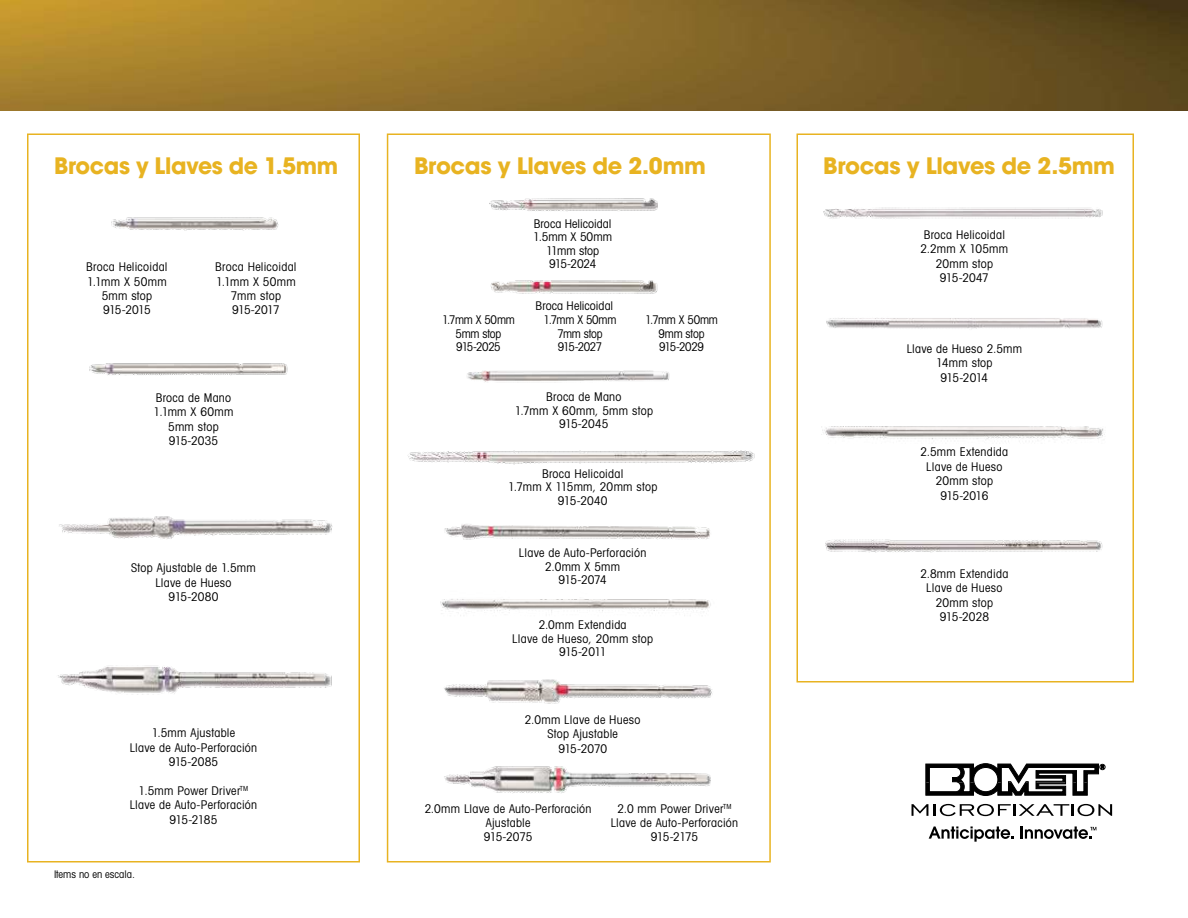
<style>
.page{position:relative;width:1188px;height:918px;background:#fff}
.page>*{position:absolute;margin:0;border:0;box-sizing:border-box;transform-origin:0 0}
.t1{font:700 22.5px "Avant Garde";letter-spacing:-.015em;color:#e8b321}
.t2{font:condensed 12px/14.4px "Avant Garde";letter-spacing:.02em;color:#000;text-align:center}
.t3{font:condensed 12px/13.5px "Avant Garde";color:#000;text-align:center}
.t4{font:condensed 12px/13.5px "Avant Garde";letter-spacing:-.025em;color:#000;text-align:center}
.t5{font:condensed 12px/13.5px "Avant Garde";letter-spacing:-.02em;color:#000;text-align:center}
.t6{font:condensed 10.5px "Avant Garde";color:#000}
</style>
<div class="page">
<div style="left:387px;top:134px;width:384px;height:728px;border:2px solid #e8b321"></div>
<img style="left:0;top:0;width:1188px;height:110px">
<div style="left:27px;top:134px;width:333px;height:728px;border:2px solid #e8b321"></div>
<svg style="left:926px;top:764px;width:179px;height:32px"></svg>
<svg style="left:912px;top:804px;width:16px;height:12px"></svg>
<svg style="left:934px;top:804px;width:178px;height:12px"></svg>
<svg style="left:929px;top:826px;width:85px;height:16px"></svg>
<svg style="left:1021px;top:826px;width:75px;height:13px"></svg>
<img style="left:58px;top:665px;width:274px;height:30px">
<img style="left:823px;top:207px;width:280px;height:12px">
<img style="left:825px;top:539px;width:278px;height:14px">
<img style="left:821px;top:426px;width:284px;height:16px">
<img style="left:826px;top:318px;width:277px;height:11px">
<div style="left:796px;top:134px;width:338px;height:548px;border:2px solid #e8b321"></div>
<img style="left:111px;top:217px;width:168px;height:14px">
<img style="left:89px;top:363px;width:199px;height:13px">
<img style="left:59px;top:516px;width:274px;height:23px">
<img style="left:489px;top:198px;width:169px;height:13px">
<img style="left:407px;top:450px;width:348px;height:15px">
<img style="left:440px;top:599px;width:271px;height:17px">
<img style="left:467px;top:370px;width:203px;height:12px">
<img style="left:444px;top:524px;width:266px;height:16px">
<img style="left:444px;top:679px;width:268px;height:25px">
<img style="left:444px;top:766px;width:267px;height:27px">
<img style="left:491px;top:280px;width:167px;height:14px">
<h1 class="t1" style="left:54px;top:151px;width:286px">Brocas y Llaves de 1.5mm</h1>
<h1 class="t1" style="left:414px;top:151px;width:294px">Brocas y Llaves de 2.0mm</h1>
<h1 class="t1" style="left:823px;top:151px;width:293px">Brocas y Llaves de 2.5mm</h1>
<p class="t2" style="left:86px;top:259px;width:83px">Broca Helicoidal<br>1.1mm X 50mm<br>5mm stop<br>915-2015</p>
<p class="t2" style="left:215px;top:259px;width:83px">Broca Helicoidal<br>1.1mm X 50mm<br>7mm stop<br>915-2017</p>
<p class="t2" style="left:154px;top:390px;width:81px">Broca de Mano<br>1.1mm X 60mm<br>5mm stop<br>915-2035</p>
<p class="t2" style="left:131px;top:560px;width:126px">Stop Ajustable de 1.5mm<br>Llave de Hueso<br>915-2080</p>
<p class="t2" style="left:130px;top:725px;width:129px">1.5mm Ajustable<br>Llave de Auto-Perforación<br>915-2085</p>
<p class="t2" style="left:130px;top:783px;width:129px">1.5mm Power Driver<sup>tm<br></sup>Llave de Auto-Perforación<br>915-2185</p>
<p class="t6" style="left:54px;top:868px;width:83px">Items no en escala.</p>
<p class="t3" style="left:533px;top:216px;width:80px">Broca Helicoidal<br>1.5mm X 50mm<br>11mm stop<br>915-2024</p>
<p class="t3" style="left:536px;top:299px;width:79px">Broca Helicoidal</p>
<p class="t4" style="left:442px;top:313px;width:74px">1.7mm X 50mm<br>5mm stop<br>915-2025</p>
<p class="t4" style="left:544px;top:313px;width:74px">1.7mm X 50mm<br>7mm stop<br>915-2027</p>
<p class="t5" style="left:645px;top:313px;width:74px">1.7mm X 50mm<br>9mm stop<br>915-2029</p>
<p class="t2" style="left:515px;top:390px;width:140px;line-height:13.5px">Broca de Mano<br>1.7mm X 60mm, 5mm stop<br>915-2045</p>
<p class="t2" style="left:508px;top:466px;width:151px;line-height:13.5px">Broca Helicoidal<br>1.7mm X 115mm, 20mm stop<br>915-2040</p>
<p class="t2" style="left:519px;top:546px;width:129px;line-height:13.5px">Llave de Auto-Perforación<br>2.0mm X 5mm<br>915-2074</p>
<p class="t2" style="left:512px;top:618px;width:142px;line-height:13.5px">2.0mm Extendida<br>Llave de Hueso, 20mm stop<br>915-2011</p>
<p class="t2" style="left:525px;top:712px;width:117px">2.0mm Llave de Hueso<br>Stop Ajustable<br>915-2070</p>
<p class="t2" style="left:425px;top:801px;width:168px">2.0mm Llave de Auto-Perforación<br>Ajustable<br>915-2075</p>
<p class="t2" style="left:611px;top:801px;width:129px">2.0 mm Power Driver<sup>tm<br></sup>Llave de Auto-Perforación<br>915-2175</p>
<p class="t2" style="left:921px;top:227px;width:89px">Broca Helicoidal<br>2.2mm X 105mm<br>20mm stop<br>915-2047</p>
<p class="t2" style="left:907px;top:341px;width:117px">Llave de Hueso 2.5mm<br>14mm stop<br>915-2014</p>
<p class="t2" style="left:921px;top:445px;width:89px">2.5mm Extendida<br>Llave de Hueso<br>20mm stop<br>915-2016</p>
<p class="t2" style="left:920px;top:566px;width:89px">2.8mm Extendida<br>Llave de Hueso<br>20mm stop<br>915-2028</p>
</div>
